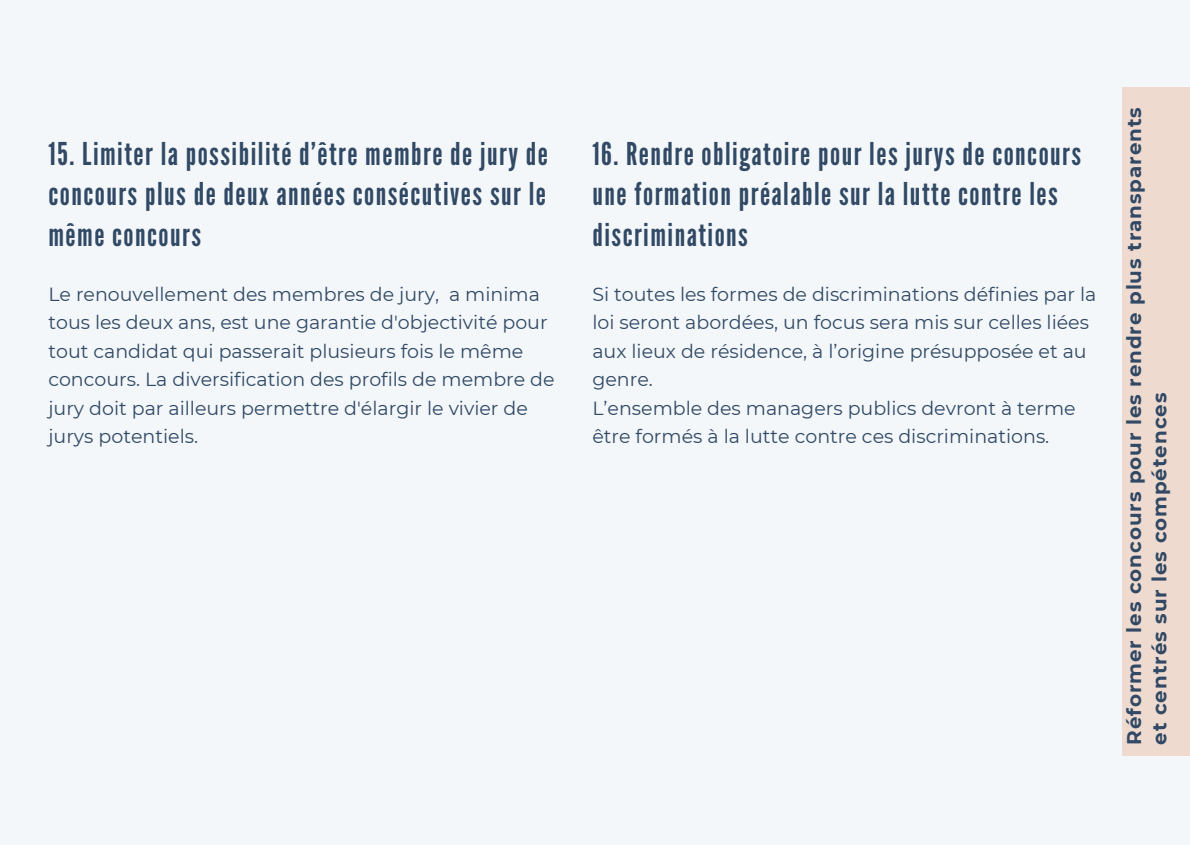
<style>
.page{position:relative;width:1190px;height:845px;background:#fff}
.page>*{position:absolute;margin:0;border:0;box-sizing:border-box;transform-origin:0 0}
.t1{font:31.4px/40.2px "League Gothic";letter-spacing:.045em;color:#314964;text-align:justify}
.t2{font:700 19.8px/25.4px "Montserrat";letter-spacing:.045em;color:#314964}
.t3{font:19px/28.4px "Montserrat";color:#314964}
</style>
<div class="page">
<div style="left:0;top:0;width:1190px;height:844px;background:#f3f7fa"></div>
<div style="left:1122px;top:87px;width:68px;height:669px;background:#efdad0"></div>
<h1 class="t1" style="left:49px;top:134px;width:501px">15. Limiter la possibilité d’être membre de jury de concours plus de deux années consécutives sur le même concours</h1>
<h1 class="t1" style="left:592px;top:134px;width:490px;text-align:left">16. Rendre obligatoire pour les jurys de concours une formation préalable sur la lutte contre les discriminations</h1>
<p class="t3" style="left:48px;top:280px;width:508px">Le renouvellement des membres de jury, a minima tous les deux ans, est une garantie d'objectivité pour tout candidat qui passerait plusieurs fois le même concours. La diversification des profils de membre de jury doit par ailleurs permettre d'élargir le vivier de jurys potentiels.</p>
<p class="t3" style="left:592px;top:280px;width:506px">Si toutes les formes de discriminations définies par la loi seront abordées, un focus sera mis sur celles liées aux lieux de résidence, à l’origine présupposée et au genre.<br>L’ensemble des managers publics devront à terme être formés à la lutte contre ces discriminations.</p>
<p class="t2" style="left:1121px;top:744px;width:639px;rotate:-90deg">Réformer les concours pour les rendre plus transparents et centrés sur les compétences</p>
</div>
